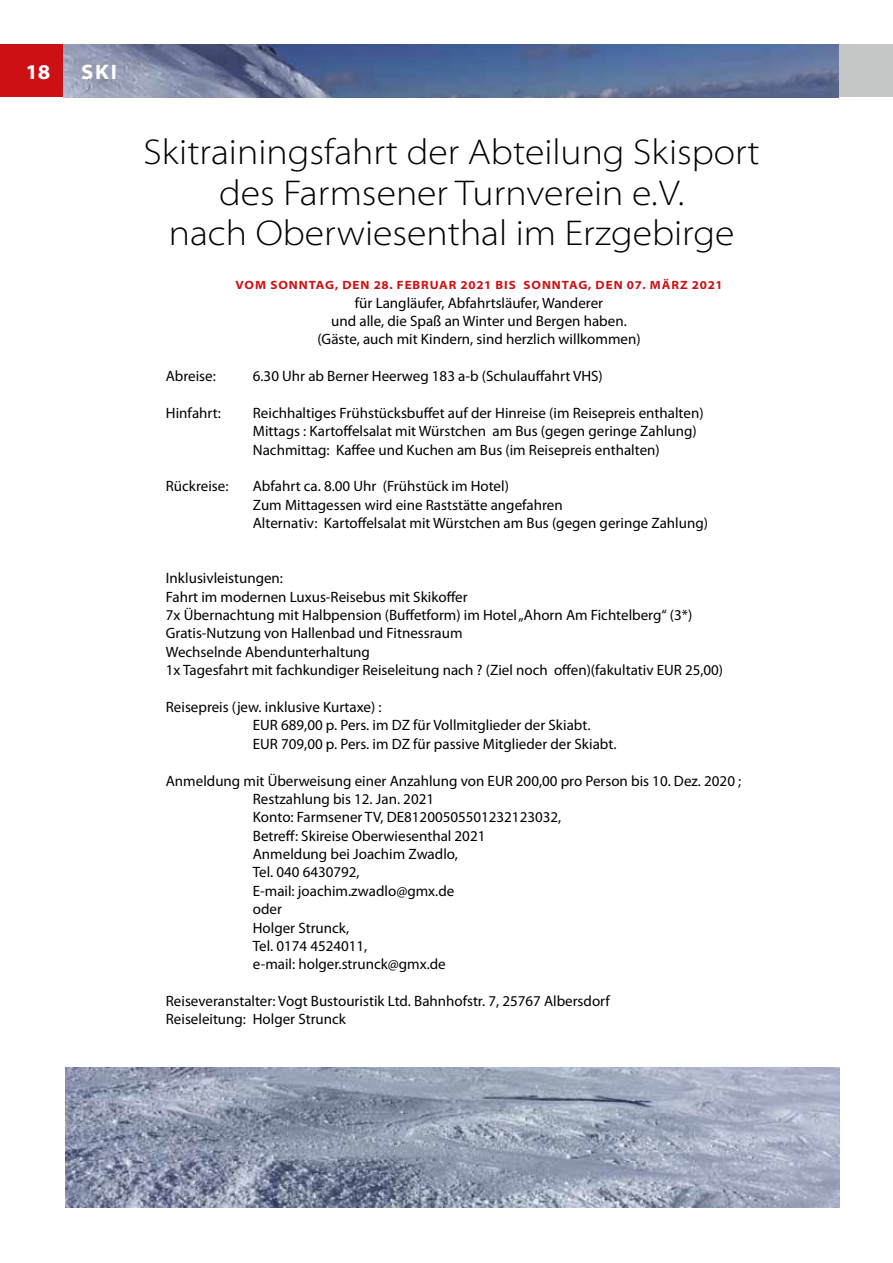
<style>
.page{position:relative;width:893px;height:1263px;background:#fff}
.page>*{position:absolute;margin:0;border:0;box-sizing:border-box;transform-origin:0 0}
.t1{font:300 semi-expanded 36px/40.5px "Myriad Pro";color:#000;text-align:center}
.t2{font:700 semi-expanded 21px "Myriad Pro";color:#fff}
.t3{font:15px/18.3px "Myriad Pro";color:#000}
.t4{font:700 semi-expanded 12px "Myriad Pro";letter-spacing:.08em;color:#cd1013}
</style>
<div class="page">
<div style="left:0;top:44px;width:893px;height:53px;background:#c5c6c6"></div>
<div style="left:0;top:44px;width:64px;height:53px;background:#cd1013"></div>
<img style="left:65px;top:1067px;width:774px;height:141px">
<img style="left:64px;top:44px;width:774px;height:53px">
<h2 class="t2" style="left:25px;top:58px;width:27px">18</h2>
<h2 class="t2" style="left:81px;top:58px;width:37px">SK I</h2>
<h1 class="t1" style="left:144px;top:131px;width:618px">Skitrainingsfahrt der Abteilung Skisport des Farmsener Turnverein e.V.<br>nach Oberwiesenthal im Erzgebirge</h1>
<p class="t4" style="left:235px;top:277px;width:489px">VOM SONNTAG, DEN 28. FEBRUAR 2021 BIS SONNTAG, DEN 07. MÄRZ 2021</p>
<p class="t3" style="left:317px;top:293px;width:325px;text-align:center">für Langläufer, Abfahrtsläufer, Wanderer<br>und alle, die Spaß an Winter und Bergen haben. (Gäste, auch mit Kindern, sind herzlich willkommen)</p>
<p class="t3" style="left:166px;top:367px;width:52px">Abreise:</p>
<p class="t3" style="left:253px;top:367px;width:351px">6.30 Uhr ab Berner Heerweg 183 a-b (Schulauffahrt VHS)</p>
<p class="t3" style="left:166px;top:404px;width:57px">Hinfahrt:</p>
<p class="t3" style="left:253px;top:404px;width:452px">Reichhaltiges Frühstücksbuffet auf der Hinreise (im Reisepreis enthalten)<br>Mittags : Kartoffelsalat mit Würstchen am Bus (gegen geringe Zahlung)<br>Nachmittag: Kaffee und Kuchen am Bus (im Reisepreis enthalten)</p>
<p class="t3" style="left:166px;top:477px;width:64px">Rückreise:</p>
<p class="t3" style="left:253px;top:477px;width:457px">Abfahrt ca. 8.00 Uhr (Frühstück im Hotel)<br>Zum Mittagessen wird eine Raststätte angefahren<br>Alternativ: Kartoffelsalat mit Würstchen am Bus (gegen geringe Zahlung)</p>
<p class="t3" style="left:166px;top:569px;width:559px">Inklusivleistungen:<br>Fahrt im modernen Luxus-Reisebus mit Skikoffer<br>7x Übernachtung mit Halbpension (Buffetform) im Hotel „Ahorn Am Fichtelberg“ (3*)<br>Gratis-Nutzung von Hallenbad und Fitnessraum<br>Wechselnde Abendunterhaltung<br>1x Tagesfahrt mit fachkundiger Reiseleitung nach ? (Ziel noch offen)(fakultativ EUR 25,00)</p>
<p class="t3" style="left:253px;top:698px;width:365px;text-indent:-87px">Reisepreis (jew. inklusive Kurtaxe) :<br>EUR 689,00 p. Pers. im DZ für Vollmitglieder der Skiabt.<br>EUR 709,00 p. Pers. im DZ für passive Mitglieder der Skiabt.</p>
<p class="t3" style="left:253px;top:771px;width:490px;text-indent:-87px">Anmeldung mit Überweisung einer Anzahlung von EUR 200,00 pro Person bis 10. Dez. 2020 ;<br>Restzahlung bis 12. Jan. 2021<br>Konto: Farmsener TV, DE81200505501232123032,<br>Betreff: Skireise Oberwiesenthal 2021<br>Anmeldung bei Joachim Zwadlo,<br>Tel. 040 6430792,<br>E-mail: joachim.zwadlo@gmx.de<br>oder<br>Holger Strunck,<br>Tel. 0174 4524011,<br>e-mail: holger.strunck@gmx.de</p>
<p class="t3" style="left:166px;top:992px;width:446px">Reiseveranstalter: Vogt Bustouristik Ltd. Bahnhofstr. 7, 25767 Albersdorf<br>Reiseleitung: Holger Strunck</p>
</div>
